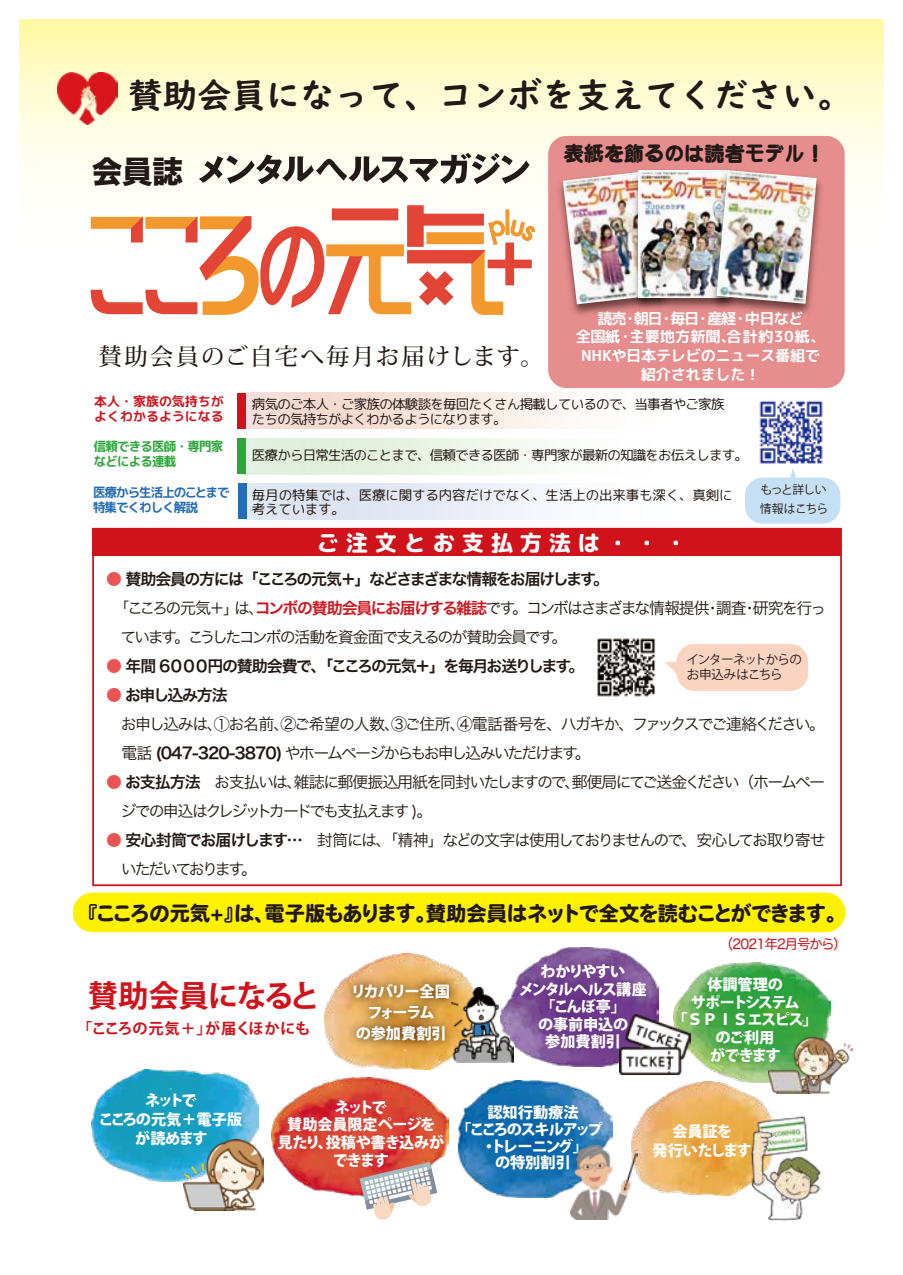
<style>
.page{position:relative;width:903px;height:1275px;background:#fff}
.page>*{position:absolute;margin:0;border:0;box-sizing:border-box;transform-origin:0 0}
.t1{font:34.48px "UD Digi Kyokasho N B";color:#221815}
.t2{font:30.62px "Hira Kaku Std W8";color:#221815}
.t3{font:700 30.45px "Koz Go Pro";letter-spacing:-.04em;color:#d0121b}
.t4{font:500 23.45px "Koz Min Pro";letter-spacing:.085em;color:#221815}
.t5{font:22.22px "rounded mplus 1 c heavy";letter-spacing:.3em;color:#fff}
.t6{font:20.3px "Heisei Maru Go Std W8";letter-spacing:-.065em;color:#221815}
.t7{font:20.12px "TA kasanemarugo";color:#221815}
.t8{font:15.92px/28.9px "Hira Kaku Pro W3";letter-spacing:-.115em;color:#221815}
.t9{font:15.92px "Hira Kaku Pro W6";letter-spacing:-.095em;color:#221815}
.t10{font:800 15.22px/17.7px "Koz Go Pro";letter-spacing:-.05em;color:#fff;text-align:center}
.t11{font:15.22px/18.7px "rounded mplus 1 c bold";letter-spacing:-.02em;color:#fff;text-align:center}
.t12{font:800 15.22px/17.8px "Koz Go Pro";letter-spacing:-.03em;color:#fff;text-align:center}
.t13{font:800 15.22px/17.7px "Koz Go Pro";letter-spacing:-.02em;color:#fff;text-align:center}
.t14{font:800 15.22px/19.1px "Koz Go Pro";letter-spacing:-.095em;color:#fff;text-align:center}
.t15{font:700 15.22px "Koz Go Pro";letter-spacing:-.02em;color:#d0121b}
.t16{font:800 15.22px "Koz Go Pro";letter-spacing:-.09em;color:#fff}
.t17{font:13.47px/14.7px "rounded mplus 1 c regular";letter-spacing:-.055em;color:#221815}
.t18{font:13.47px/14px "rounded mplus 1 c regular";letter-spacing:-.01em;color:#221815}
.t19{font:13.47px "Hira Maru Pro W4";letter-spacing:-.06em;color:#d0121b}
.t20{font:12.95px/15.2px "rounded mplus 1 c bold";letter-spacing:-.08em;color:#256db6}
.t21{font:12.95px/15.2px "rounded mplus 1 c bold";color:#d0121b}
.t22{font:12.95px/15.2px "rounded mplus 1 c bold";letter-spacing:-.06em;color:#2aa738;scale:.96 1}
.t23{font:12.6px/15px "Koz Go Pro";letter-spacing:-.07em;color:#221815}
.t24{font:11.9px/18.4px "Koz Go Pro";letter-spacing:-.07em;color:#221815}
.s1{color:#ea5554}
.s2{font-family:"Hira Kaku Pro W6";color:#d0121b}
.s3{font-family:"Hira Kaku Pro W6"}
.s4{font-family:"Hira Kaku Pro W6";color:#ea5554}
</style>
<div class="page">
<svg style="left:20px;top:20px;width:863px;height:165px;background:#fefbcd"></svg>
<svg style="left:90px;top:205px;width:446px;height:110px"></svg>
<svg style="left:199px;top:153px;width:330px;height:31px"></svg>
<img style="left:759px;top:400px;width:64px;height:64px">
<div style="left:549px;top:137px;width:295px;height:250px;background:#e68d8d;border-radius:18px"></div>
<div style="left:548px;top:136px;width:297px;height:252px;border:2px solid #e68d8d;border-radius:18px"></div>
<img style="left:597px;top:638px;width:59px;height:59px">
<div style="left:92px;top:893px;width:734px;height:39px;background:#fff100"></div>
<div style="left:92px;top:529px;width:749px;height:27px;background:#d0121b"></div>
<img style="left:58px;top:72px;width:60px;height:52px">
<div style="left:677px;top:644px;width:131px;height:47px;background:#fad4c0;border-radius:17px"></div>
<svg style="left:665px;top:662px;width:13px;height:16px"></svg>
<img style="left:91px;top:1070px;width:167px;height:111px">
<img style="left:673px;top:963px;width:158px;height:119px">
<img style="left:325px;top:954px;width:148px;height:115px">
<img style="left:513px;top:948px;width:146px;height:118px">
<img style="left:272px;top:1077px;width:177px;height:120px">
<img style="left:459px;top:1080px;width:153px;height:117px">
<img style="left:632px;top:1082px;width:136px;height:113px">
<img style="left:338px;top:968px;width:127px;height:92px">
<img style="left:184px;top:1140px;width:79px;height:70px">
<img style="left:768px;top:1037px;width:84px;height:57px">
<img style="left:451px;top:987px;width:62px;height:76px">
<img style="left:570px;top:1146px;width:67px;height:73px">
<img style="left:714px;top:1098px;width:107px;height:123px">
<svg style="left:359px;top:1162px;width:78px;height:58px"></svg>
<img style="left:619px;top:1015px;width:72px;height:59px">
<svg style="left:241px;top:393px;width:323px;height:36px;background:#f8e4dc"></svg>
<div style="left:241px;top:438px;width:481px;height:36px;background:linear-gradient(to right,#dcedd6,#fff)"></div>
<div style="left:245px;top:484px;width:481px;height:35px;background:linear-gradient(to right,#d8e0f0,#fff)"></div>
<div style="left:745px;top:478px;width:95px;height:46px;background:#c5e0f5;border-radius:18px"></div>
<svg style="left:787px;top:468px;width:10px;height:10px"></svg>
<div style="left:238px;top:393px;width:8px;height:35px;background:#d0121b"></div>
<div style="left:238px;top:438px;width:8px;height:36px;background:#2aa738"></div>
<div style="left:238px;top:483px;width:8px;height:36px;background:#256db6"></div>
<img style="left:559px;top:183px;width:69px;height:132px">
<img style="left:563px;top:173px;width:65px;height:131px">
<img style="left:628px;top:170px;width:78px;height:140px">
<img style="left:639px;top:171px;width:67px;height:127px">
<img style="left:706px;top:170px;width:116px;height:144px">
<img style="left:716px;top:170px;width:101px;height:134px">
<h1 class="t1" style="left:128px;top:74px;width:725px">賛助会員になって、コンボを支えてください。</h1>
<h2 class="t2" style="left:92px;top:154px;width:93px">会員誌</h2>
<p class="t7" style="left:564px;top:143px;width:263px">表紙を飾るのは読者モデル！</p>
<h3 class="t4" style="left:99px;top:340px;width:446px">賛助会員のご自宅へ毎月お届けします。</h3>
<p class="t11" style="left:576px;top:309px;width:251px">読売・朝日・毎日・産経・中日など<br>全国紙・主要地方新聞、合計約30紙、<br>NHKや日本テレビのニュース番組で紹介されました！</p>
<p class="t21" style="left:94px;top:394px;width:131px">本人・家族の気持ちがよくわかるようになる</p>
<p class="t22" style="left:94px;top:439px;width:136px">信頼できる医師・専門家などによる連載</p>
<p class="t20" style="left:93px;top:484px;width:138px">医療から生活上のことまで特集でくわしく解説</p>
<p class="t17" style="left:252px;top:397px;width:474px">病気のご本人・ご家族の体験談を毎回たくさん掲載しているので、当事者やご家族たちの気持ちがよくわかるようになります。</p>
<p class="t17" style="left:252px;top:448px;width:497px">医療から日常生活のことまで、信頼できる医師・専門家が最新の知識をお伝えします。</p>
<p class="t18" style="left:252px;top:488px;width:482px">毎月の特集では、医療に関する内容だけでなく、生活上の出来事も深く、真剣に考えています。</p>
<h3 class="t5" style="left:317px;top:527px;width:372px">ご注文とお支払方法は・・・</h3>
<p class="t24" style="left:760px;top:481px;width:70px">もっと詳しい情報はこちら</p>
<p class="t9" style="left:106px;top:565px;width:504px"><span class="s1">●</span> 賛助会員の方には「こころの元気＋」などさまざまな情報をお届けします。</p>
<p class="t8" style="left:106px;top:593px;width:721px">　「こころの元気＋」は、<span class="s2">コンボの賛助会員にお届けする雑誌</span>です。コンボはさまざまな情報提供・調査・研究を行っ　ています。こうしたコンボの活動を資金面で支えるのが賛助会員です。</p>
<p class="t9" style="left:106px;top:652px;width:480px"><span class="s1">●</span> 年間 6０００円の賛助会費で、「こころの元気＋」を毎月お送りします。</p>
<p class="t9" style="left:106px;top:681px;width:123px"><span class="s1">●</span> お申し込み方法</p>
<p class="t8" style="left:106px;top:708px;width:720px">　お申し込みは、①お名前、②ご希望の人数、③ご住所、④電話番号を、ハガキか、ファックスでご連絡ください。　電話 <span class="s3">(047-320-3870)</span> やホームページからもお申し込みいただけます。</p>
<p class="t8" style="left:106px;top:766px;width:720px"><span class="s4">●</span> <span class="s3">お支払方法</span>　お支払いは、雑誌に郵便振込用紙を同封いたしますので、郵便局にてご送金ください（ホームペー　ジでの申込はクレジットカードでも支払えます )。</p>
<p class="t8" style="left:106px;top:824px;width:721px"><span class="s4">●</span> <span class="s3">安心封筒でお届けします…</span>　封筒には、「精神」などの文字は使用しておりませんので、安心してお取り寄せ　いただいております。</p>
<p class="t23" style="left:686px;top:652px;width:117px">インターネットからのお申込みはこちら</p>
<p class="t6" style="left:78px;top:902px;width:770px">『こころの元気+』は、電子版もあります。賛助会員はネットで全文を読むことができます。</p>
<h3 class="t3" style="left:88px;top:976px;width:233px">賛助会員になると</h3>
<p class="t15" style="left:77px;top:1019px;width:235px">「こころの元気＋」が届くほかにも</p>
<p class="t10" style="left:351px;top:982px;width:100px;line-height:20.8px">リカバリー全国フォーラム<br>の参加費割引</p>
<p class="t13" style="left:519px;top:963px;width:129px">わかりやすい<br>メンタルヘルス講座「こんぼ亭」<br>の事前申込の<br>参加費割引</p>
<p class="t19" style="left:720px;top:932px;width:128px">（2021年2月号から）</p>
<p class="t10" style="left:672px;top:977px;width:147px">体調管理の<br>サポートシステム<br>「ＳＰＩＳエスピス」のご利用<br>ができます</p>
<p class="t14" style="left:99px;top:1092px;width:145px">ネットで<br>こころの元気＋電子版が読めます</p>
<p class="t12" style="left:278px;top:1099px;width:168px">ネットで<br>賛助会員限定ページを見たり、投稿や書き込みができます</p>
<p class="t10" style="left:487px;top:1105px;width:93px">認知行動療法</p>
<p class="t16" style="left:456px;top:1120px;width:148px">「こころのスキルアップ</p>
<p class="t10" style="left:481px;top:1138px;width:108px">・トレーニング」</p>
<p class="t10" style="left:495px;top:1155px;width:77px">の特別割引</p>
<p class="t12" style="left:652px;top:1122px;width:101px;line-height:19.6px">会員証を<br>発行いたします</p>
</div>
